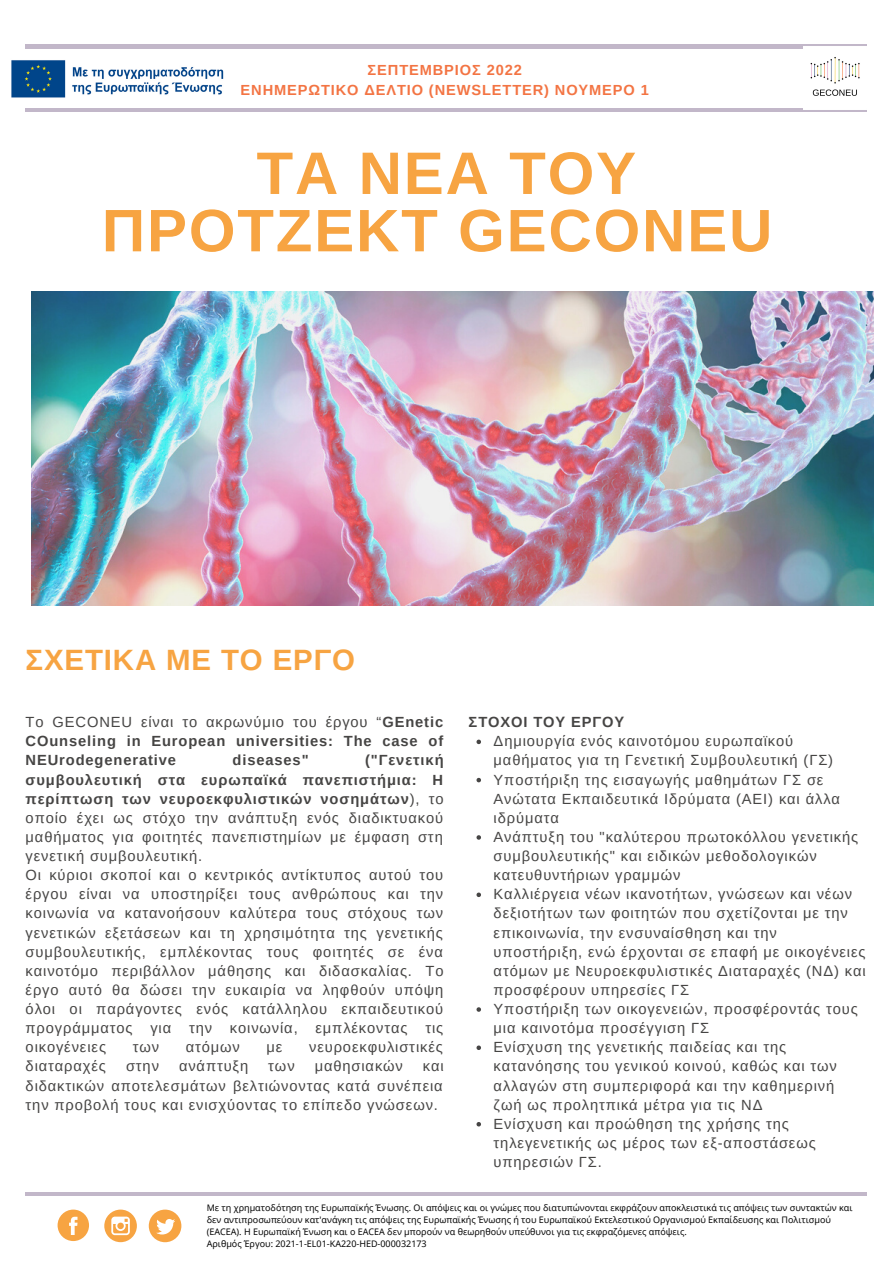
<style>
.page{position:relative;width:893px;height:1264px;background:#fff}
.page>*{position:absolute;margin:0;border:0;box-sizing:border-box;transform-origin:0 0}
.t1{font:700 60px/57.3px "Arimo";letter-spacing:.03em;color:#f7a442;text-align:center}
.t2{font:700 29.4px "Arimo";letter-spacing:.03em;color:#f7a442}
.t3{font:14.7px/19px "Arimo";letter-spacing:.06em;color:#464544}
.t4{font:700 14.7px/19px "Arimo";letter-spacing:.06em;color:#464544;text-align:justify}
.t5{font:700 14.55px/20.2px "Arimo";letter-spacing:.06em;color:#f37443;text-align:center}
.t6{font:9px/12px "Noto Sans";color:#060606}
.s1{font-weight:400}
.s2{font-weight:700}
</style>
<div class="page">
<hr style="left:26px;top:108px;width:840px;height:3px;background:#846f92">
<hr style="left:26px;top:45px;width:840px;height:3px;background:#846f92">
<img style="left:32px;top:292px;width:841px;height:313px">
<hr style="left:26px;top:1192px;width:840px;height:3px;background:#846f92">
<img style="left:11px;top:60px;width:213px;height:38px">
<svg style="left:58px;top:1209px;width:31px;height:31px"></svg>
<svg style="left:104px;top:1209px;width:33px;height:33px"></svg>
<svg style="left:149px;top:1209px;width:32px;height:33px"></svg>
<svg style="left:476px;top:739px;width:5px;height:5px"></svg>
<svg style="left:476px;top:777px;width:5px;height:5px"></svg>
<svg style="left:476px;top:835px;width:5px;height:4px"></svg>
<svg style="left:476px;top:892px;width:5px;height:5px"></svg>
<svg style="left:476px;top:1007px;width:5px;height:4px"></svg>
<svg style="left:476px;top:1045px;width:5px;height:5px"></svg>
<svg style="left:476px;top:1122px;width:5px;height:4px"></svg>
<img style="left:803px;top:47px;width:63px;height:62px">
<p class="t5" style="left:240px;top:59px;width:410px">ΣΕΠΤΕΜΒΡΙΟΣ 2022<br>ΕΝΗΜΕΡΩΤΙΚΟ ΔΕΛΤΙΟ (NEWSLETTER) ΝΟΥΜΕΡΟ 1</p>
<h1 class="t1" style="left:102px;top:144px;width:672px">ΤΑ ΝΕΑ ΤΟΥ<br>ΠΡΟΤΖΕΚΤ GECONEU</h1>
<h2 class="t2" style="left:26px;top:643px;width:331px">ΣΧΕΤΙΚΑ ΜΕ ΤΟ EΡΓΟ</h2>
<p class="t4" style="left:26px;top:712px;width:419px"><span class="s1">Το GECONEU είναι το ακρωνύμιο του έργου “</span>GΕnetic COunseling in European universities: The case of NEUrodegenerative</p>
<p class="t3" style="left:26px;top:750px;width:419px;text-indent:339px"><span class="s2">("Γενετική συμβουλευτική στα ευρωπαϊκά πανεπιστήμια: Η περίπτωση των νευροεκφυλιστικών νοσημάτων</span>), το οποίο έχει ως στόχο την ανάπτυξη ενός διαδικτυακού μαθήματος για φοιτητές πανεπιστημίων με έμφαση στη γενετική συμβουλευτική.<br>Οι κύριοι σκοποί και ο κεντρικός αντίκτυπος αυτού του έργου είναι να υποστηρίξει τους ανθρώπους και την κοινωνία να κατανοήσουν καλύτερα τους στόχους των γενετικών εξετάσεων και τη χρησιμότητα της γενετικής συμβουλευτικής, εμπλέκοντας τους φοιτητές σε ένα καινοτόμο περιβάλλον μάθησης και διδασκαλίας. Το έργο αυτό θα δώσει την ευκαιρία να ληφθούν υπόψη όλοι οι παράγοντες ενός κατάλληλου εκπαιδευτικού προγράμματος για την κοινωνία, εμπλέκοντας τις οικογένειες</p>
<p class="t4" style="left:232px;top:750px;width:78px">diseases"</p>
<p class="t3" style="left:133px;top:1037px;width:28px">των</p>
<p class="t3" style="left:186px;top:1037px;width:56px">ατόμων</p>
<p class="t3" style="left:266px;top:1037px;width:17px">με</p>
<p class="t3" style="left:309px;top:1037px;width:135px">νευροεκφυλιστικές</p>
<p class="t3" style="left:26px;top:1056px;width:82px">διαταραχές</p>
<p class="t3" style="left:126px;top:1056px;width:35px">στην</p>
<p class="t3" style="left:179px;top:1056px;width:71px">ανάπτυξη</p>
<p class="t3" style="left:268px;top:1056px;width:28px">των</p>
<p class="t3" style="left:315px;top:1056px;width:90px">μαθησιακών</p>
<p class="t3" style="left:26px;top:1056px;width:419px;text-align:justify;text-indent:397px">και διδακτικών αποτελεσμάτων βελτιώνοντας κατά συνέπεια την προβολή τους και ενισχύοντας το επίπεδο γνώσεων.</p>
<p class="t4" style="left:468px;top:712px;width:157px">ΣΤΟΧΟΙ ΤΟΥ ΕΡΓΟΥ</p>
<p class="t3" style="left:493px;top:731px;width:373px">Δημιουργία ενός καινοτόμου ευρωπαϊκού μαθήματος για τη Γενετική Συμβουλευτική (ΓΣ)<br>Υποστήριξη της εισαγωγής μαθημάτων ΓΣ σε Ανώτατα Εκπαιδευτικά Ιδρύματα (ΑΕΙ) και άλλα ιδρύματα<br>Ανάπτυξη του "καλύτερου πρωτοκόλλου γενετικής συμβουλευτικής" και ειδικών μεθοδολογικών κατευθυντήριων γραμμών<br>Καλλιέργεια νέων ικανοτήτων, γνώσεων και νέων δεξιοτήτων των φοιτητών που σχετίζονται με την επικοινωνία, την ενσυναίσθηση και την υποστήριξη, ενώ έρχονται σε επαφή με οικογένειες ατόμων με Νευροεκφυλιστικές Διαταραχές (ΝΔ) και προσφέρουν υπηρεσίες ΓΣ<br>Υποστήριξη των οικογενειών, προσφέροντάς τους μια καινοτόμα προσέγγιση ΓΣ<br>Ενίσχυση της γενετικής παιδείας και της κατανόησης του γενικού κοινού, καθώς και των αλλαγών στη συμπεριφορά και την καθημερινή ζωή ως προλητπικά μέτρα για τις ΝΔ<br>Ενίσχυση και προώθηση της χρήσης της τηλεγενετικής ως μέρος των εξ-αποστάσεως υπηρεσιών ΓΣ.</p>
<p class="t6" style="left:207px;top:1201px;width:647px">Με τη χρηματοδότηση της Ευρωπαϊκής Ένωσης. Οι απόψεις και οι γνώμες που διατυπώνονται εκφράζουν αποκλειστικά τις απόψεις των συντακτών και δεν αντιπροσωπεύουν κατ'ανάγκη τις απόψεις της Ευρωπαϊκής Ένωσης ή του Ευρωπαϊκού Εκτελεστικού Οργανισμού Εκπαίδευσης και Πολιτισμού (EACEA). Η Ευρωπαϊκή Ένωση και ο EACEA δεν μπορούν να θεωρηθούν υπεύθυνοι για τις εκφραζόμενες απόψεις.<br>Αριθμός Έργου: 2021-1-EL01-KA220-HED-000032173</p>
</div>
